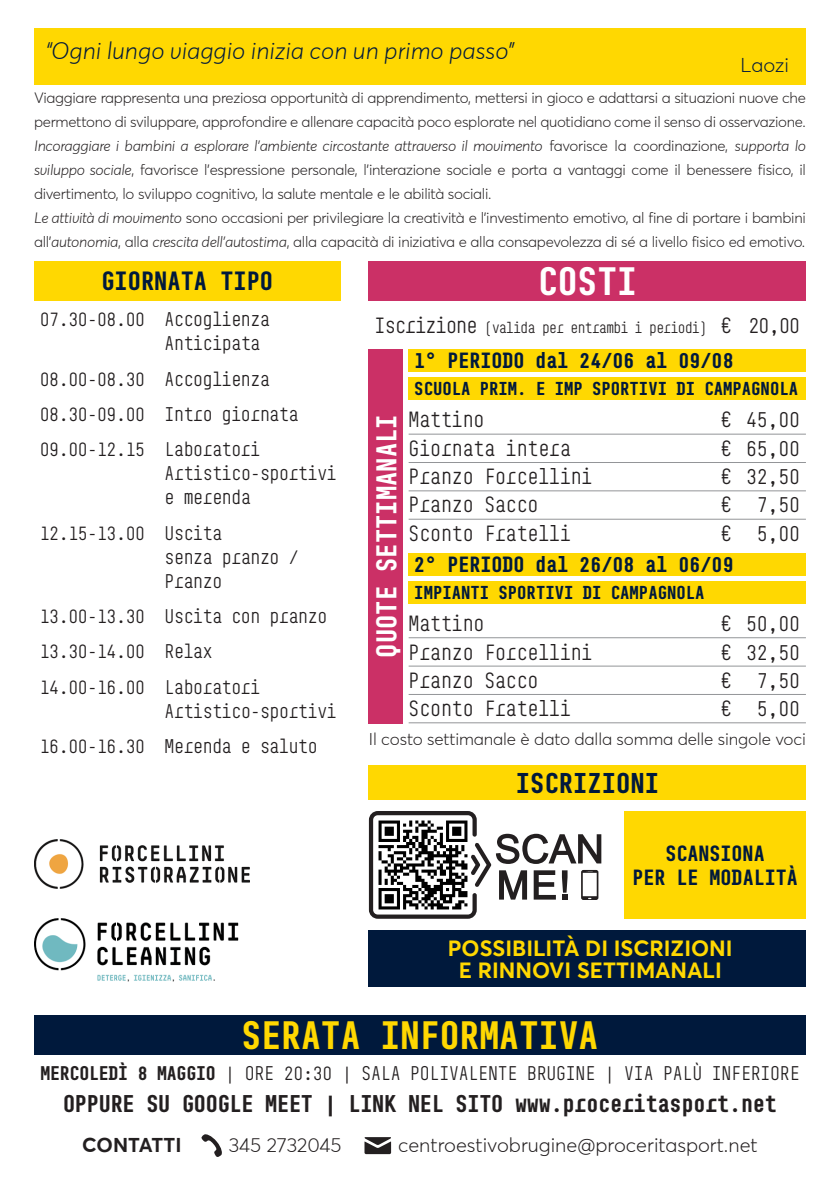
<style>
.page{position:relative;width:840px;height:1191px;background:#fff}
.page>*{position:absolute;margin:0;border:0;box-sizing:border-box;transform-origin:0 0}
.t1{font:700 36px "BC Sklonar";color:#ffd801}
.t2{font:700 36px "BC Sklonar";color:#fff}
.t3{font:700 26px "BC Sklonar";color:#fff}
.t4{font:700 26px "BC Sklonar";color:#00193c}
.t5{font:italic 300 24px "Averta Std";color:#00193c}
.t6{font:700 24px "BC Sklonar";color:#00193c}
.t7{font:700 22px "BC Sklonar";letter-spacing:-.01em;color:#231f20}
.t8{font:700 22px "Averta Std";color:#ffd801}
.t9{font:300 20px "BC Sklonar";letter-spacing:-.01em;color:#231f20}
.t10{font:700 20px "BC Sklonar";color:#00193c}
.t11{font:300 20px "Averta Std";color:#231f20}
.t12{font:700 20px "Averta Std";color:#231f20}
.t13{font:300 20px "Averta Std";color:#00193c}
.t14{font:300 18px/24px "BC Sklonar";letter-spacing:-.02em;color:#231f20}
.t15{font:700 17px "BC Sklonar";color:#00193c}
.t16{font:300 17px "Averta Std";letter-spacing:-.01em;color:#231f20}
.t17{font:300 15px/24px "Averta Std";letter-spacing:-.02em;color:#231f20}
.t18{font:300 14px "BC Sklonar";letter-spacing:-.04em;color:#231f20}
.s1{font-style:italic}
.s2{font-size:20px}
.s3{font-weight:700}
</style>
<div class="page">
<img style="left:34px;top:918px;width:204px;height:63px">
<img style="left:34px;top:840px;width:215px;height:48px">
<div style="left:34px;top:261px;width:306px;height:39px;background:#ffd801"></div>
<div style="left:369px;top:261px;width:436px;height:39px;background:#cb3066"></div>
<div style="left:34px;top:1015px;width:771px;height:39px;background:#00193c"></div>
<div style="left:369px;top:349px;width:34px;height:374px;background:#cb3066"></div>
<hr style="left:408px;top:433px;width:397px;height:1px;background:#939598">
<hr style="left:408px;top:637px;width:397px;height:1px;background:#939598">
<hr style="left:408px;top:665px;width:397px;height:1px;background:#939598">
<hr style="left:408px;top:694px;width:397px;height:1px;background:#939598">
<hr style="left:408px;top:722px;width:397px;height:1px;background:#939598">
<hr style="left:408px;top:462px;width:397px;height:1px;background:#939598">
<hr style="left:408px;top:490px;width:397px;height:1px;background:#939598">
<hr style="left:408px;top:519px;width:397px;height:1px;background:#939598">
<svg style="left:201px;top:1134px;width:21px;height:23px"></svg>
<svg style="left:364px;top:1137px;width:27px;height:17px"></svg>
<div style="left:408px;top:349px;width:397px;height:22px;background:#ffd801"></div>
<div style="left:408px;top:553px;width:397px;height:22px;background:#ffd801"></div>
<div style="left:408px;top:377px;width:397px;height:23px;background:#ffd801"></div>
<div style="left:408px;top:581px;width:397px;height:23px;background:#ffd801"></div>
<div style="left:369px;top:765px;width:436px;height:34px;background:#ffd801"></div>
<div style="left:369px;top:930px;width:436px;height:56px;background:#00193c"></div>
<div style="left:624px;top:811px;width:181px;height:107px;background:#ffd801"></div>
<svg style="left:369px;top:811px;width:232px;height:107px"></svg>
<div style="left:34px;top:28px;width:771px;height:57px;background:#ffd801"></div>
<p class="t5" style="left:45px;top:35px;width:470px">“Ogni lungo viaggio inizia con un primo passo”</p>
<p class="t13" style="left:740px;top:53px;width:50px">Laozi</p>
<p class="t17" style="left:34px;top:85px;width:773px">Viaggiare rappresenta una preziosa opportunità di apprendimento, mettersi in gioco e adattarsi a situazioni nuove che permettono di sviluppare, approfondire e allenare capacità poco esplorate nel quotidiano come il senso di osservazione.</p>
<p class="t17" style="left:34px;top:133px;width:773px;text-align:justify"><span class="s1">Incoraggiare i bambini a esplorare l’ambiente circostante attraverso il movimento</span> favorisce la coordinazione, <span class="s1">supporta lo sviluppo sociale</span>, favorisce l’espressione personale, l’interazione sociale e porta a vantaggi come il benessere fisico, il divertimento, lo sviluppo cognitivo, la salute mentale e le abilità sociali.</p>
<p class="t17" style="left:34px;top:205px;width:772px"><span class="s1">Le attività di movimento</span> sono occasioni per privilegiare la creatività e l’investimento emotivo, al fine di portare i bambini all’<span class="s1">autonomia</span>, alla <span class="s1">crescita dell’autostima</span>, alla capacità di iniziativa e alla consapevolezza di sé a livello fisico ed emotivo.</p>
<p class="t6" style="left:101px;top:266px;width:173px">GIORNATA TIPO</p>
<p class="t2" style="left:537px;top:259px;width:100px">COSTI</p>
<p class="t14" style="left:164px;top:307px;width:107px;text-indent:-125px">07.30-08.00 Accoglienza<br>Anticipata</p>
<p class="t14" style="left:40px;top:367px;width:232px">08.00-08.30 Accoglienza</p>
<p class="t14" style="left:40px;top:402px;width:260px">08.30-09.00 Intro giornata</p>
<p class="t14" style="left:164px;top:437px;width:174px;text-indent:-125px">09.00-12.15 Laboratori<br>Artistico-sportivi e merenda</p>
<p class="t14" style="left:164px;top:521px;width:135px;text-indent:-125px">12.15-13.00 Uscita<br>senza pranzo /<br>Pranzo</p>
<p class="t14" style="left:40px;top:604px;width:289px">13.00-13.30 Uscita con pranzo</p>
<p class="t14" style="left:40px;top:639px;width:174px">13.30-14.00 Relax</p>
<p class="t14" style="left:164px;top:675px;width:174px;text-indent:-125px">14.00-16.00 Laboratori<br>Artistico-sportivi</p>
<p class="t14" style="left:40px;top:734px;width:279px">16.00-16.30 Merenda e saluto</p>
<p class="t18" style="left:374px;top:319px;width:427px"><span class="s2">Iscrizione</span> (valida per entrambi i periodi) <span class="s2">€ 20,00</span></p>
<p class="t10" style="left:414px;top:348px;width:321px">1° PERIODO dal 24/06 al 09/08</p>
<p class="t15" style="left:414px;top:378px;width:385px">SCUOLA PRIM. E IMP SPORTIVI DI CAMPAGNOLA</p>
<p class="t3" style="left:370px;top:657px;width:245px;rotate:-90deg">QUOTE SETTIMANALI</p>
<p class="t9" style="left:408px;top:407px;width:77px">Mattino</p>
<p class="t9" style="left:720px;top:407px;width:81px">€ 45,00</p>
<p class="t9" style="left:408px;top:436px;width:164px">Giornata intera</p>
<p class="t9" style="left:720px;top:436px;width:81px">€ 65,00</p>
<p class="t9" style="left:408px;top:464px;width:185px">Pranzo Forcellini</p>
<p class="t9" style="left:720px;top:464px;width:81px">€ 32,50</p>
<p class="t9" style="left:408px;top:492px;width:131px">Pranzo Sacco</p>
<p class="t9" style="left:720px;top:492px;width:81px">€ 7,50</p>
<p class="t9" style="left:408px;top:521px;width:164px">Sconto Fratelli</p>
<p class="t9" style="left:720px;top:521px;width:81px">€ 5,00</p>
<p class="t10" style="left:414px;top:552px;width:321px">2° PERIODO dal 26/08 al 06/09</p>
<p class="t15" style="left:414px;top:582px;width:291px">IMPIANTI SPORTIVI DI CAMPAGNOLA</p>
<p class="t9" style="left:408px;top:611px;width:77px">Mattino</p>
<p class="t9" style="left:720px;top:611px;width:81px">€ 50,00</p>
<p class="t9" style="left:408px;top:640px;width:185px">Pranzo Forcellini</p>
<p class="t9" style="left:720px;top:640px;width:81px">€ 32,50</p>
<p class="t9" style="left:408px;top:668px;width:131px">Pranzo Sacco</p>
<p class="t9" style="left:720px;top:668px;width:81px">€ 7,50</p>
<p class="t9" style="left:408px;top:696px;width:164px">Sconto Fratelli</p>
<p class="t9" style="left:720px;top:696px;width:81px">€ 5,00</p>
<p class="t16" style="left:369px;top:728px;width:438px">Il costo settimanale è dato dalla somma delle singole voci</p>
<p class="t4" style="left:515px;top:767px;width:144px">ISCRIZIONI</p>
<p class="t10" style="left:665px;top:841px;width:100px">SCANSIONA</p>
<p class="t10" style="left:632px;top:865px;width:167px">PER LE MODALITÀ</p>
<p class="t8" style="left:447px;top:934px;width:286px">POSSIBILITÀ DI ISCRIZIONI</p>
<p class="t8" style="left:458px;top:956px;width:264px">E RINNOVI SETTIMANALI</p>
<p class="t1" style="left:241px;top:1013px;width:358px">SERATA INFORMATIVA</p>
<p class="t14" style="left:40px;top:1061px;width:760px"><span class="s3">MERCOLEDÌ 8 MAGGIO</span> | ORE 20:30 | SALA POLIVALENTE BRUGINE | VIA PALÙ INFERIORE</p>
<p class="t7" style="left:63px;top:1090px;width:715px">OPPURE SU GOOGLE MEET | LINK NEL SITO www.proceritasport.net</p>
<p class="t12" style="left:82px;top:1132px;width:101px">CONTATTI</p>
<p class="t11" style="left:229px;top:1133px;width:114px">345 2732045</p>
<p class="t11" style="left:398px;top:1133px;width:361px">centroestivobrugine@proceritasport.net</p>
</div>
